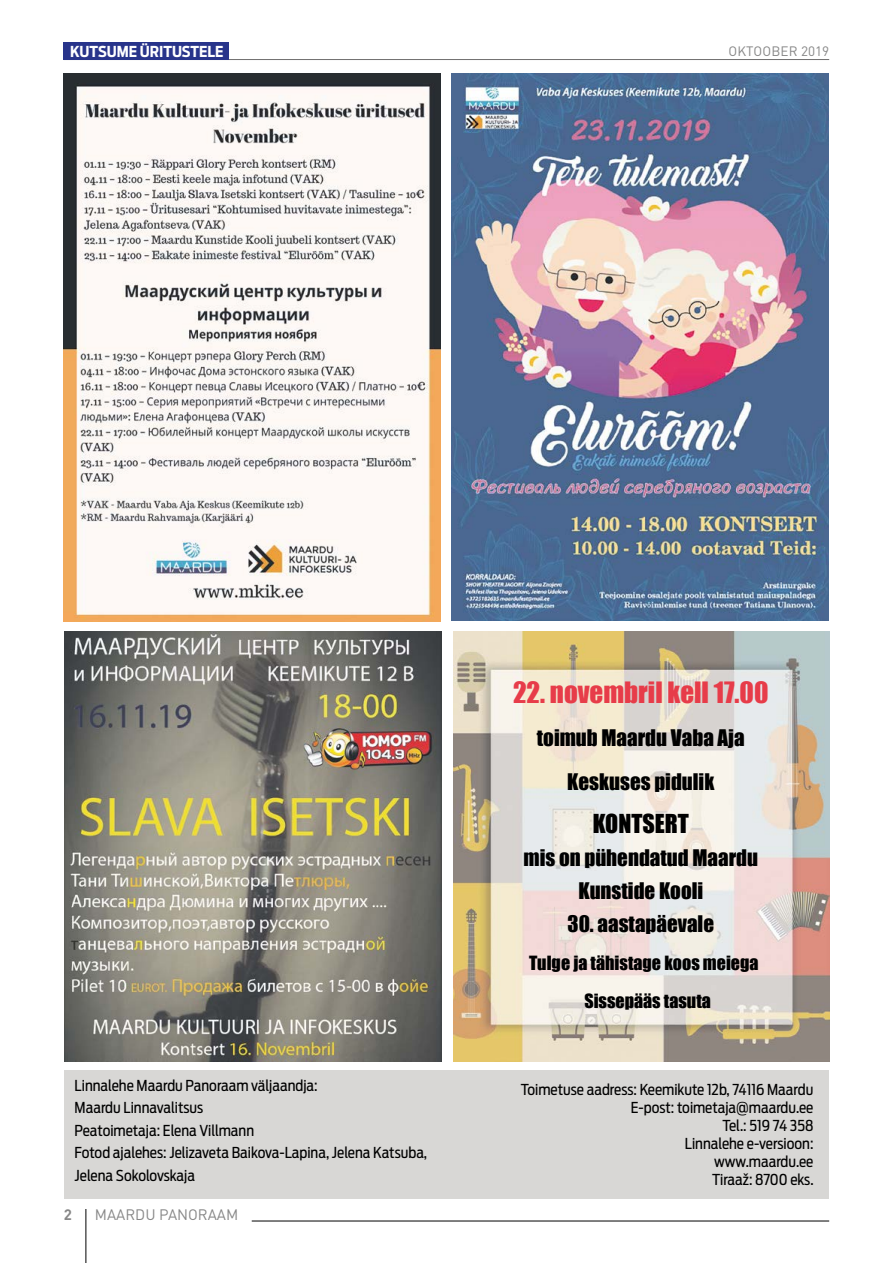
<style>
.page{position:relative;width:893px;height:1263px;background:#fff}
.page>*{position:absolute;margin:0;border:0;box-sizing:border-box;transform-origin:0 0}
.t1{font:27px "Impact";color:#e73c49}
.t2{font:24px "Impact";color:#000}
.t3{font:21px/43.5px "Impact";color:#000;text-align:center}
.t4{font:18px/38.5px "Impact";color:#000;text-align:center}
.t5{font:15px/18px "Ford Antenna Cond";color:#000}
.t6{font:700 15px "Ford Antenna Cond";color:#fff}
.t7{font:15px "DIN Pro";color:#878787}
.t8{font:700 15px "DIN Pro";color:#878787}
.t9{font:13.5px "DIN Pro";letter-spacing:.01em;color:#878787}
</style>
<div class="page">
<hr style="left:252px;top:1221px;width:577px;height:1px;background:#000">
<hr style="left:86px;top:1209px;width:1px;height:54px;background:#000">
<hr style="left:64px;top:59px;width:765px;height:1px;background:#706f6f">
<div style="left:64px;top:43px;width:165px;height:17px;background:#28348b"></div>
<div style="left:64px;top:1070px;width:765px;height:129px;background:#d8d7d5"></div>
<img style="left:64px;top:73px;width:377px;height:549px">
<img style="left:452px;top:73px;width:377px;height:548px">
<img style="left:64px;top:632px;width:377px;height:429px">
<img style="left:453px;top:631px;width:377px;height:430px">
<p class="t6" style="left:70px;top:38px;width:155px">KUTSUME ÜRITUSTELE</p>
<p class="t9" style="left:728px;top:42px;width:102px">OKTOOBER 2019</p>
<h1 class="t1" style="left:513px;top:671px;width:257px">22. novembril kell 17.00</h1>
<h3 class="t3" style="left:537px;top:716px;width:209px">toimub Maardu Vaba Aja<br>Keskuses pidulik</h3>
<h2 class="t2" style="left:593px;top:805px;width:98px">KONTSERT</h2>
<h3 class="t3" style="left:523px;top:841px;width:236px;line-height:33px">mis on pühendatud Maardu<br>Kunstide Kooli</h3>
<h3 class="t3" style="left:568px;top:902px;width:148px">30. aastapäevale</h3>
<p class="t4" style="left:529px;top:943px;width:231px">Tulge ja tähistage koos meiega<br>Sissepääs tasuta</p>
<p class="t5" style="left:75px;top:1072px;width:354px;line-height:22.5px">Linnalehe Maardu Panoraam väljaandja:<br>Maardu Linnavalitsus<br>Peatoimetaja: Elena Villmann<br>Fotod ajalehes: Jelizaveta Baikova-Lapina, Jelena Katsuba, Jelena Sokolovskaja</p>
<p class="t5" style="left:521px;top:1078px;width:294px;text-align:right">Toimetuse aadress: Keemikute 12b, 74116 Maardu<br>E-post: toimetaja@maardu.ee<br>Tel.: 519 74 358<br>Linnalehe e-versioon:<br>www.maardu.ee<br>Tiraaž: 8700 eks.</p>
<p class="t8" style="left:64px;top:1205px;width:10px">2</p>
<p class="t7" style="left:95px;top:1205px;width:145px">MAARDU PANORAAM</p>
</div>
